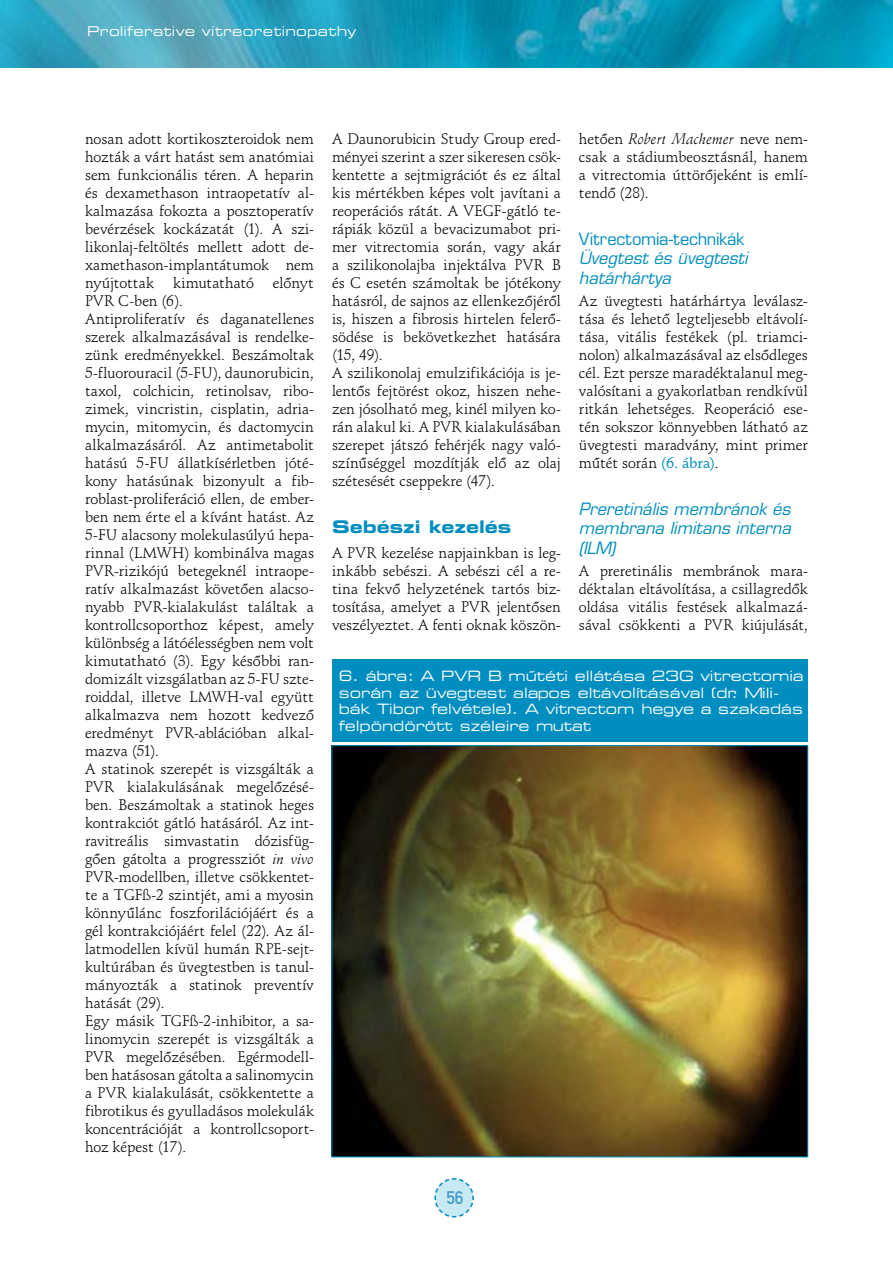
<style>
.page{position:relative;width:893px;height:1263px;background:#fff}
.page>*{position:absolute;margin:0;border:0;box-sizing:border-box;transform-origin:0 0}
.t1{font:18px "DIN Mittelschrift Alt PFL";color:#4a9eca}
.t2{font:700 17.25px "Square 721 Ex PFL";letter-spacing:.005em;color:#008ec0}
.t3{font:italic 16.5px/19.5px "Square 721 PFL";letter-spacing:.005em;color:#008ec0}
.t4{font:16.5px "Square 721 PFL";letter-spacing:.01em;color:#008ec0}
.t5{font:15px/18px "Schneidler PFL";letter-spacing:-.005em;color:#000;text-align:justify}
.t6{font:14.25px/16.5px "Square 721 Ex PFL";color:#fff}
.t7{font:13.5px "Square 721 Ex PFL";letter-spacing:.02em;color:#fff}
.s1{font-style:italic}
.s2{font-family:"Schneidler Md PFL";color:#008ec0}
</style>
<div class="page">
<img style="left:0;top:0;width:893px;height:68px">
<svg style="left:434px;top:1178px;width:40px;height:40px"></svg>
<img style="left:334px;top:747px;width:472px;height:408px">
<div style="left:332px;top:659px;width:476px;height:83px;background:#008ec0"></div>
<p class="t7" style="left:87px;top:23px;width:271px">Proliferative vitreoretinopathy</p>
<p class="t5" style="left:85px;top:130px;width:230px">nosan adott kortikoszteroidok nem hozták a várt hatást sem anatómiai sem funkcionális téren. A heparin és dexamethason intraopetatív al&shy;kalmazása fokozta a posztoperatív bevérzések kockázatát (1). A szi&shy;likonlaj-feltöltés mellett adott de&shy;xamethason-implantátumok nem nyújtottak</p>
<p class="t5" style="left:173px;top:274px;width:82px">kimutatható</p>
<p class="t5" style="left:273px;top:274px;width:43px">előnyt</p>
<p class="t5" style="left:85px;top:292px;width:230px;text-align:left">PVR C-ben (6).<br>Antiproliferatív és daganatellenes szerek alkalmazásával is rendelke&shy;zünk eredményekkel. Beszámoltak 5-fluorouracil (5-FU), daunorubicin, taxol, colchicin, retinolsav, ribo&shy;zimek, vincristin, cisplatin, adria&shy;mycin, mitomycin, és dactomycin alkalmazásáról. Az antimetabolit hatású 5-FU állatkísérletben jóté&shy;kony hatásúnak bizonyult a fib&shy;roblast-proliferáció ellen, de ember&shy;ben nem érte el a kívánt hatást. Az 5-FU alacsony molekulasúlyú hepa&shy;rinnal (LMWH) kombinálva magas PVR-rizikójú betegeknél intraope&shy;ratív alkalmazást követően alacso&shy;nyabb PVR-kialakulást találtak a kontrollcsoporthoz képest, amely különbség a látóélességben nem volt kimutatható (3). Egy későbbi ran&shy;domizált vizsgálatban az 5-FU szte&shy;roiddal, illetve LMWH-val együtt alkalmazva nem hozott kedvező eredményt PVR-ablációban alkal&shy;mazva (51).<br>A statinok szerepét is vizsgálták a PVR kialakulásának megelőzésé&shy;ben. Beszámoltak a statinok heges kontrakciót gátló hatásáról. Az int&shy;ravitreális simvastatin dózisfüg&shy;gően gátolta a progressziót <span class="s1">in vivo </span>PVR-modellben, illetve csökkentet&shy;te a TGFß-2 szintjét, ami a myosin könnyűlánc foszforilációjáért és a gél kontrakciójáért felel (22). Az ál&shy;latmodellen kívül humán RPE-sejt&shy;kultúrában és üvegtestben is tanul&shy;mányozták a statinok preventív hatását (29).<br>Egy másik TGFß-2-inhibitor, a sa&shy;linomycin szerepét is vizsgálták a PVR megelőzésében. Egérmodell&shy;ben hatásosan gátolta a salinomycin a PVR kialakulását, csökkentette a fibrotikus és gyulladásos molekulák koncentrációját a kontrollcsoport&shy;hoz képest (17).</p>
<p class="t5" style="left:579px;top:130px;width:230px">hetően <span class="s1">Robert Machemer</span> neve nem&shy;csak a stádiumbeosztásnál, hanem a vitrectomia úttörőjeként is emlí&shy;tendő (28).</p>
<p class="t4" style="left:579px;top:229px;width:167px">Vitrectomia-technikák</p>
<p class="t3" style="left:579px;top:248px;width:170px">Üvegtest és üvegtesti határhártya</p>
<p class="t5" style="left:579px;top:292px;width:230px">Az üvegtesti határhártya leválasz&shy;tása és lehető legteljesebb eltávolí&shy;tása, vitális festékek (pl. triamci&shy;nolon) alkalmazásával az elsődleges cél. Ezt persze maradéktalanul meg&shy;valósítani a gyakorlatban rendkívül ritkán lehetséges. Reoperáció ese&shy;tén sokszor könnyebben látható az üvegtesti maradvány, mint primer műtét során <span class="s2">(6. ábra)</span>.</p>
<p class="t3" style="left:579px;top:499px;width:213px;text-align:justify">Preretinális membránok és membrana limitans interna (ILM)</p>
<p class="t5" style="left:579px;top:562px;width:230px">A preretinális membránok mara&shy;déktalan eltávolítása, a csillagredők oldása vitális festések alkalmazá&shy;sával csökkenti a PVR kiújulását,</p>
<p class="t6" style="left:339px;top:668px;width:467px">6. ábra: A PVR B műtéti ellátása 23G vitrectomia során az üvegtest alapos eltávolításával (dr. Mili&shy;bák Tibor felvétele). A vitrectom hegye a szakadás felpöndörött széleire mutat</p>
<p class="t5" style="left:332px;top:130px;width:230px;text-align:left">A Daunorubicin Study Group ered&shy;ményei szerint a szer sikeresen csök&shy;kentette a sejtmigrációt és ez által kis mértékben képes volt javítani a reoperációs rátát. A VEGF-gátló te&shy;rápiák közül a bevacizumabot pri&shy;mer vitrectomia során, vagy akár a szilikonolajba injektálva PVR B és C esetén számoltak be jótékony hatásról, de sajnos az ellenkezőjéről is, hiszen a fibrosis hirtelen felerő&shy;södése is bekövetkezhet hatására (15, 49).<br>A szilikonolaj emulzifikációja is je&shy;lentős fejtörést okoz, hiszen nehe&shy;zen jósolható meg, kinél milyen ko&shy;rán alakul ki. A PVR kialakulásában szerepet játszó fehérjék nagy való&shy;színűséggel mozdítják elő az olaj szétesését cseppekre (47).</p>
<p class="t2" style="left:332px;top:516px;width:181px">Sebészi kezelés</p>
<p class="t5" style="left:332px;top:544px;width:230px">A PVR kezelése napjainkban is leg&shy;inkább sebészi. A sebészi cél a re&shy;tina fekvő helyzetének tartós biz&shy;tosítása, amelyet a PVR jelentősen veszélyeztet. A fenti oknak köszön-</p>
<p class="t1" style="left:446px;top:1187px;width:18px">56</p>
</div>
